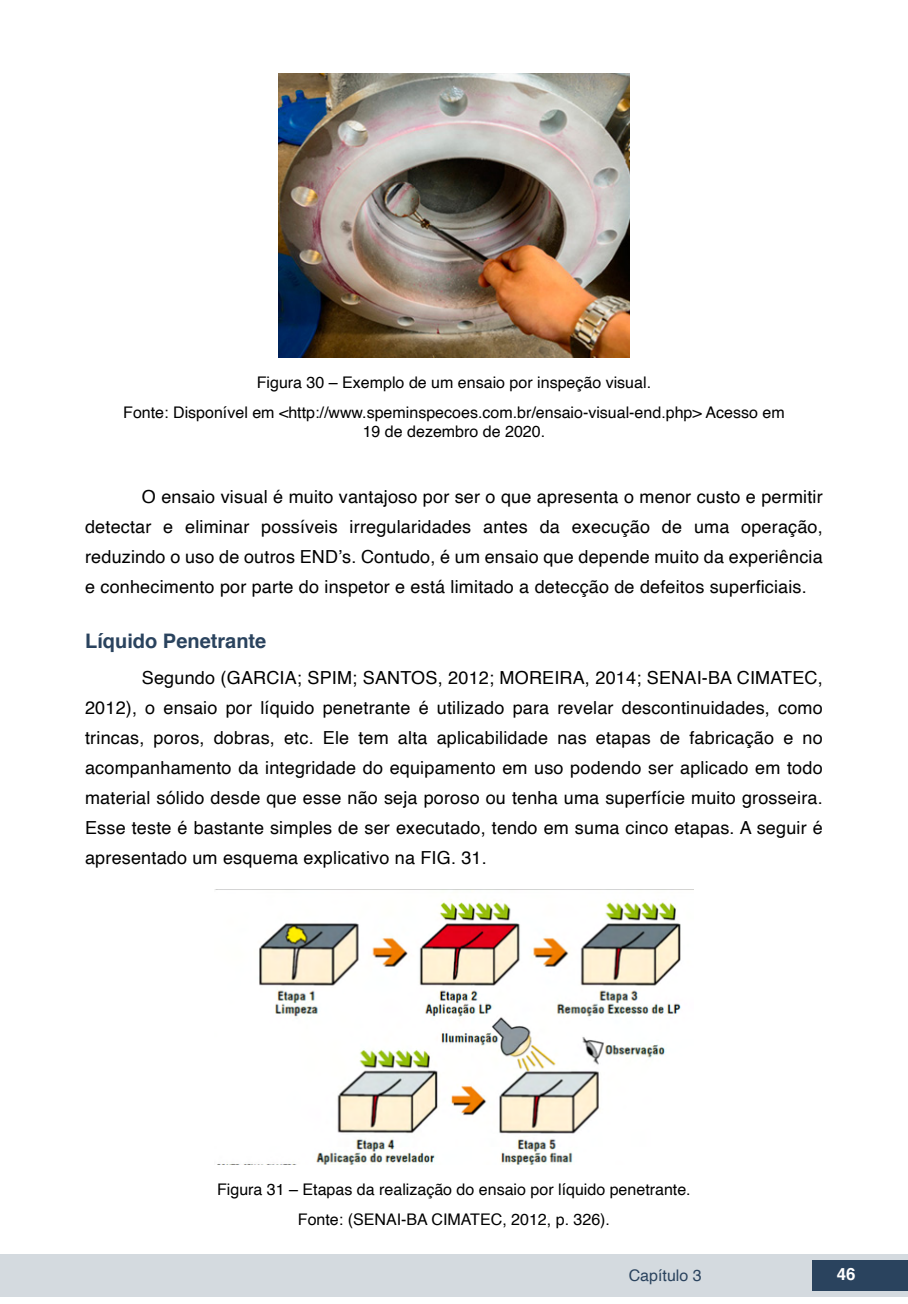
<style>
.page{position:relative;width:908px;height:1304px;background:#fff}
.page>*{position:absolute;margin:0;border:0;box-sizing:border-box;transform-origin:0 0}
.Subtitulo{font:700 20px "Helvetica";color:#2a435e}
.txt{font:18px/30px "Helvetica";letter-spacing:.01em;color:#000;text-align:justify}
.t1{font:700 16.8px "Helvetica";color:#fff}
.imagens_graf_tab{font:16px/19.2px "Helvetica";color:#000;text-align:center}
.t2{font:16px "Helvetica";color:#2a435e}
</style>
<div class="page">
<div style="left:0;top:1254px;width:906px;height:43px;background:#d4dadf"></div>
<div style="left:812px;top:1261px;width:95px;height:30px;background:#2a435e"></div>
<img style="left:279px;top:74px;width:349px;height:283px">
<img style="left:259px;top:899px;width:422px;height:265px">
<p class="imagens_graf_tab" style="left:257px;top:373px;width:395px">Figura 30 – Exemplo de um ensaio por inspeção visual.</p>
<p class="imagens_graf_tab" style="left:123px;top:404px;width:662px">Fonte: Disponível em &lt;http://www.speminspecoes.com.br/ensaio-visual-end.php&gt; Acesso em<br>19 de dezembro de 2020.</p>
<p class="txt" style="left:85px;top:482px;width:738px;text-indent:57px">O ensaio visual é muito vantajoso por ser o que apresenta o menor custo e permitir detectar e eliminar possíveis irregularidades antes da execução de uma operação, reduzindo o uso de outros END’s. Contudo, é um ensaio que depende muito da experiência e conhecimento por parte do inspetor e está limitado a detecção de defeitos superficiais.</p>
<p class="Subtitulo" style="left:85px;top:625px;width:183px">Líquido Penetrante</p>
<p class="txt" style="left:85px;top:663px;width:738px;text-indent:57px">Segundo (GARCIA; SPIM; SANTOS, 2012; MOREIRA, 2014; SENAI-BA CIMATEC, 2012), o ensaio por líquido penetrante é utilizado para revelar descontinuidades, como trincas, poros, dobras, etc. Ele tem alta aplicabilidade nas etapas de fabricação e no acompanhamento da integridade do equipamento em uso podendo ser aplicado em todo material sólido desde que esse não seja poroso ou tenha uma superfície muito grosseira.<br>Esse teste é bastante simples de ser executado, tendo em suma cinco etapas. A seguir é apresentado um esquema explicativo na FIG. 31.</p>
<p class="imagens_graf_tab" style="left:217px;top:1180px;width:475px">Figura 31 – Etapas da realização do ensaio por líquido penetrante.</p>
<p class="imagens_graf_tab" style="left:298px;top:1211px;width:313px">Fonte: (SENAI-BA CIMATEC, 2012, p. 326).</p>
<p class="t2" style="left:628px;top:1263px;width:74px">Capítulo 3</p>
<p class="t1" style="left:836px;top:1261px;width:20px">46</p>
</div>
